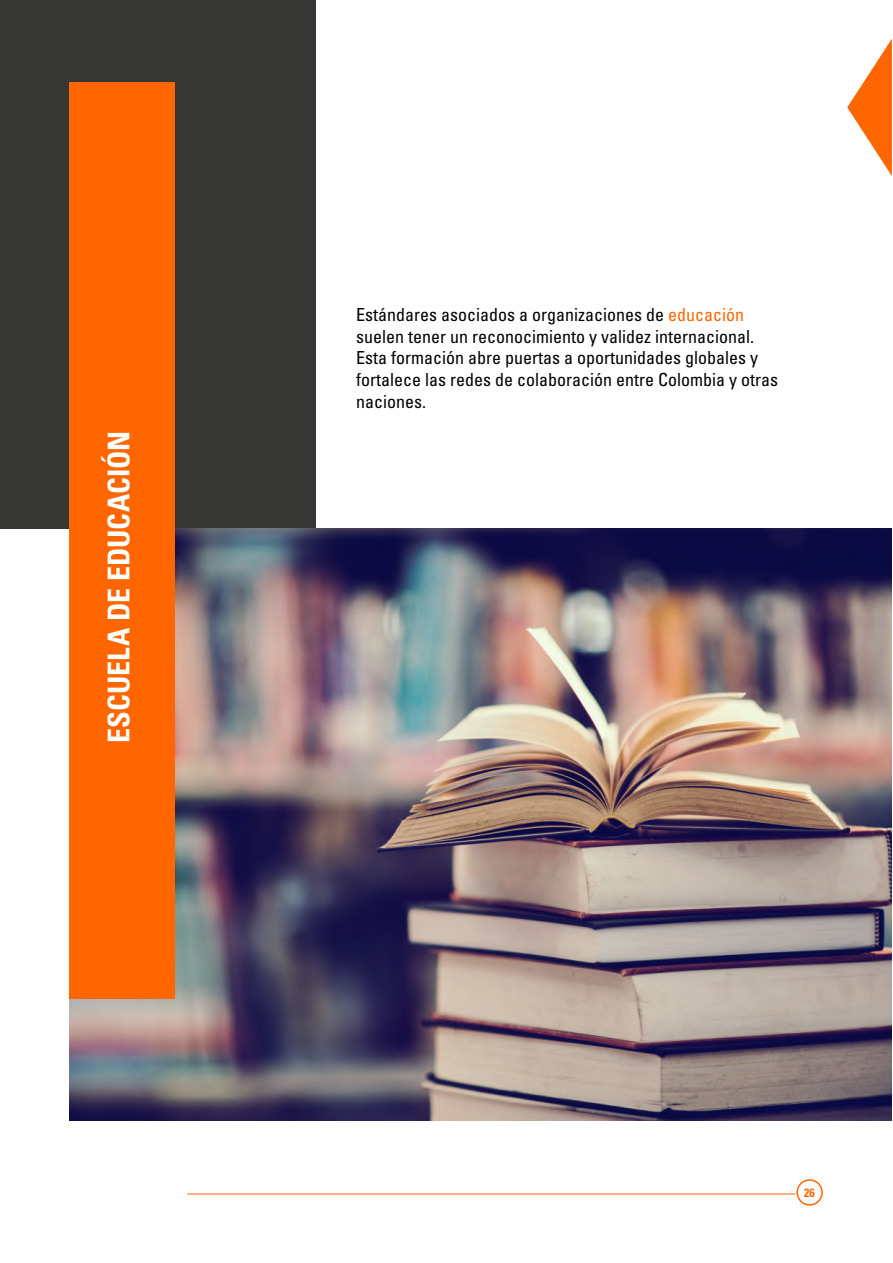
<style>
.page{position:relative;width:893px;height:1263px;background:#fff}
.page>*{position:absolute;margin:0;border:0;box-sizing:border-box;transform-origin:0 0}
.t1{font:700 condensed 30px "Univers";letter-spacing:.005em;color:#fff}
.t2{font:condensed 18px/21.6px "Univers";color:#000}
.t3{font:700 condensed 12px "Univers";color:#f60}
.s1{color:#f60}
</style>
<div class="page">
<hr style="left:187px;top:1194px;width:608px;height:1px;background:#f60">
<div style="left:796px;top:1179px;width:27px;height:26px;border:2px solid #f60;border-radius:50%"></div>
<div style="left:0;top:0;width:315px;height:528px;background:#363635"></div>
<img style="left:69px;top:528px;width:823px;height:592px">
<div style="left:69px;top:83px;width:106px;height:916px;background:#f60"></div>
<svg style="left:847px;top:39px;width:45px;height:137px"></svg>
<h1 class="t1" style="left:100px;top:743px;width:314px;rotate:-90deg">ESCUELA DE EDUCACIÓN</h1>
<p class="t2" style="left:356px;top:304px;width:423px">Estándares asociados a organizaciones de <span class="s1">educación </span>suelen tener un reconocimiento y validez internacional.<br>Esta formación abre puertas a oportunidades globales y fortalece las redes de colaboración entre Colombia y otras naciones.</p>
<p class="t3" style="left:804px;top:1186px;width:12px">26</p>
</div>
